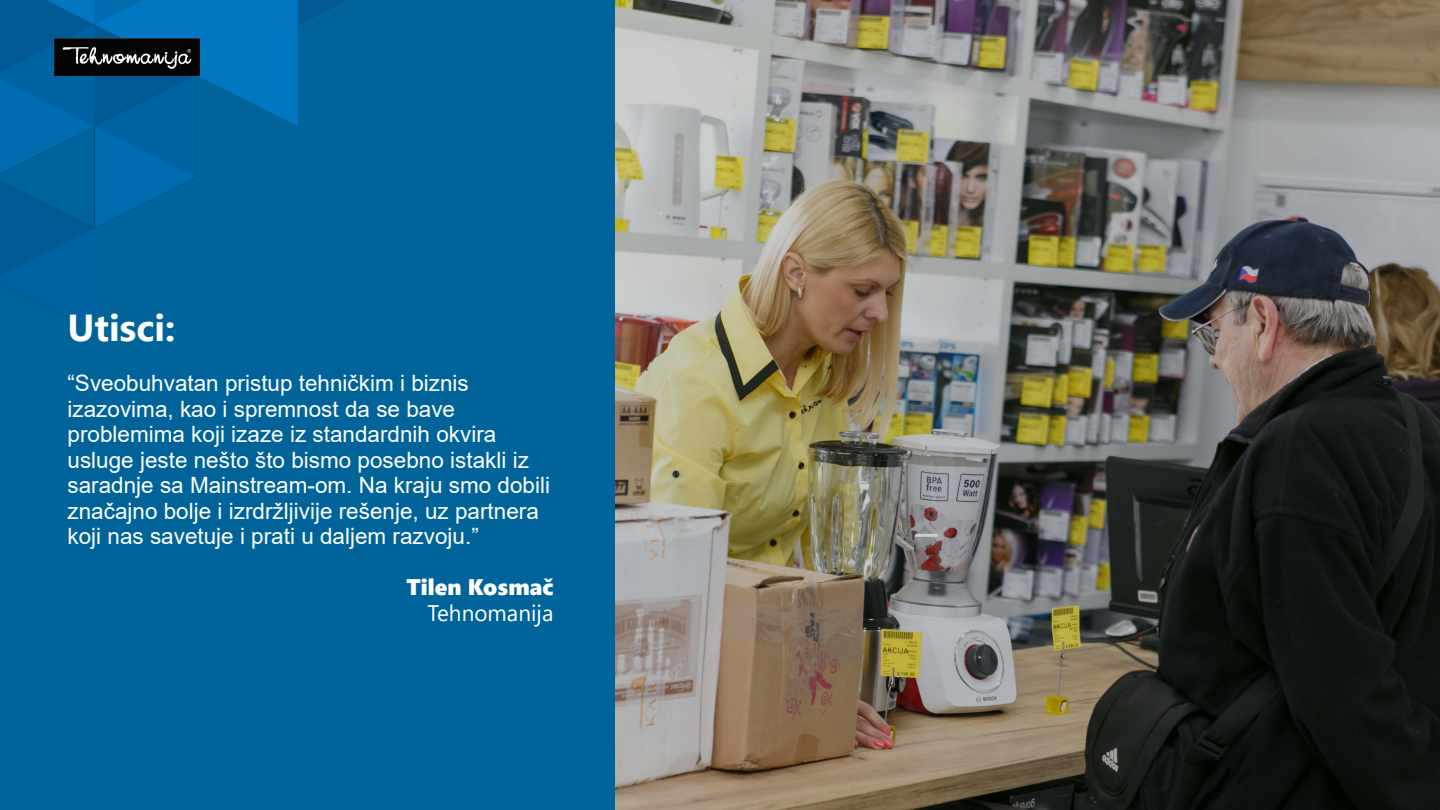
<style>
.page{position:relative;width:1440px;height:810px;background:#00649b}
.page>*{position:absolute;margin:0;border:0;box-sizing:border-box;transform-origin:0 0}
.t1{font:700 37.5px "Segoe UI";color:#fff}
.t2{font:22.5px/25.5px "Arial";color:#fff}
.t3{font:22.5px/25.5px "Segoe UI Black";color:#fff;text-align:right}
.s1{font-family:"Segoe UI"}
</style>
<div class="page">
<img style="left:0;top:0;width:347px;height:330px">
<img style="left:54px;top:38px;width:146px;height:38px">
<img style="left:615px;top:0;width:825px;height:810px">
<p class="t1" style="left:68px;top:292px;width:109px">Utisci:</p>
<p class="t2" style="left:68px;top:370px;width:484px">“Sveobuhvatan pristup tehničkim i biznis izazovima, kao i spremnost da se bave problemima koji izaze iz standardnih okvira usluge jeste nešto što bismo posebno istakli iz saradnje sa Mainstream-om. Na kraju smo dobili značajno bolje i izrdržljivije rešenje, uz partnera koji nas savetuje i prati u daljem razvoju.”</p>
<p class="t3" style="left:407px;top:573px;width:148px">Tilen Kosmač<br><span class="s1">Tehnomanija</span></p>
</div>
